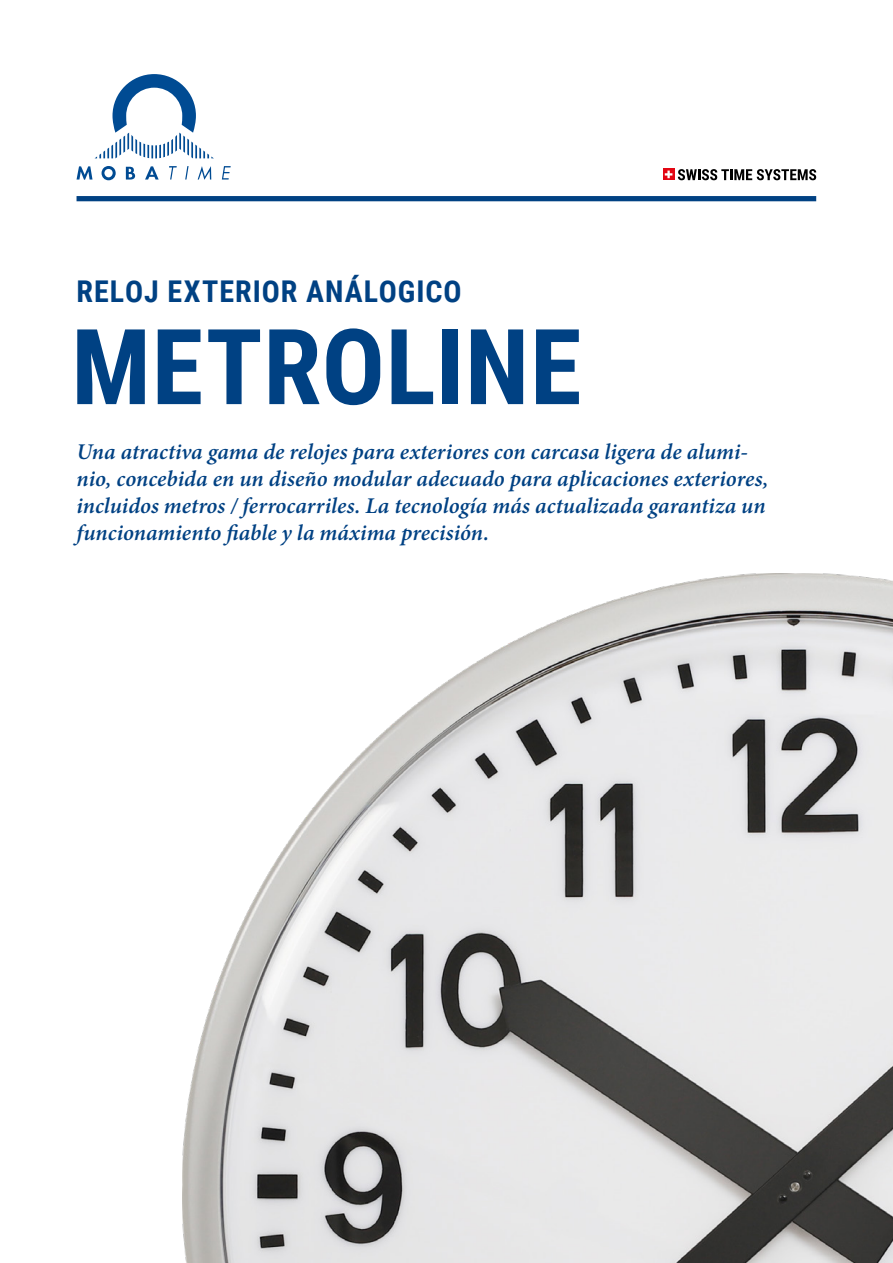
<style>
.page{position:relative;width:893px;height:1263px;background:#fff}
.page>*{position:absolute;margin:0;border:0;box-sizing:border-box;transform-origin:0 0}
.t1{font:700 105px "Roboto Condensed";letter-spacing:.005em;color:#004183}
.t2{font:700 30px "Roboto Condensed";letter-spacing:.035em;color:#004183}
.t3{font:italic 600 22.5px/27px "Minion Pro";color:#004183}
</style>
<div class="page">
<svg style="left:95px;top:74px;width:119px;height:84px"></svg>
<svg style="left:77px;top:166px;width:15px;height:14px"></svg>
<svg style="left:102px;top:166px;width:14px;height:14px"></svg>
<svg style="left:126px;top:167px;width:9px;height:13px"></svg>
<svg style="left:145px;top:166px;width:14px;height:14px"></svg>
<svg style="left:169px;top:166px;width:8px;height:14px"></svg>
<svg style="left:185px;top:166px;width:4px;height:14px"></svg>
<svg style="left:198px;top:166px;width:13px;height:14px"></svg>
<svg style="left:222px;top:166px;width:9px;height:14px"></svg>
<svg style="left:663px;top:169px;width:11px;height:11px"></svg>
<svg style="left:665px;top:171px;width:7px;height:7px"></svg>
<svg style="left:678px;top:169px;width:138px;height:11px"></svg>
<div style="left:77px;top:196px;width:739px;height:5px;background:#004183"></div>
<img style="left:183px;top:573px;width:710px;height:690px">
<p class="t2" style="left:77px;top:270px;width:387px">RELOJ EXTERIOR ANÁLOGICO</p>
<p class="t1" style="left:71px;top:293px;width:512px">METROLINE</p>
<p class="t3" style="left:77px;top:438px;width:693px">Una atractiva gama de relojes para exteriores con carcasa ligera de alumi&shy;nio, concebida en un diseño modular adecuado para aplicaciones exteriores, incluidos metros / ferrocarriles. La tecnología más actualizada garantiza un funcionamiento fiable y la máxima precisión.</p>
</div>
